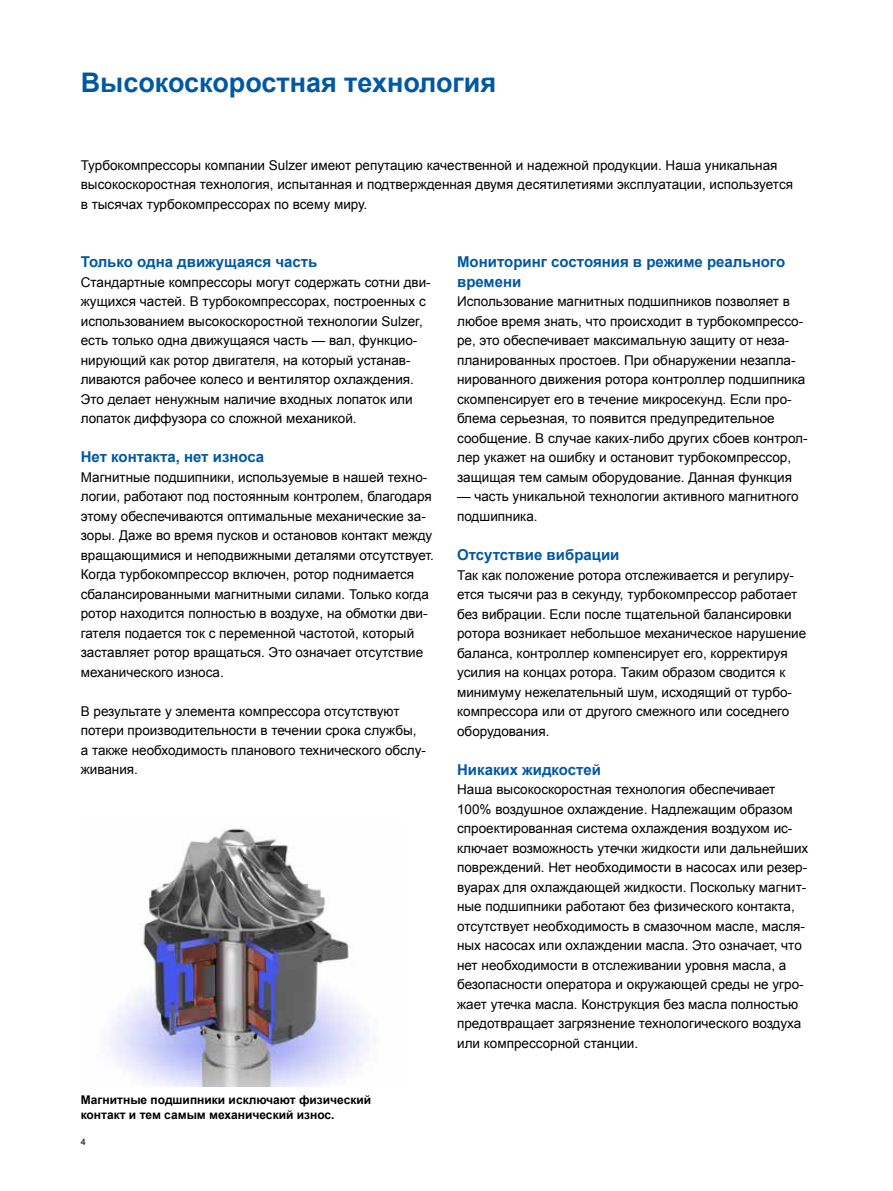
<style>
.page{position:relative;width:893px;height:1191px;background:#fff}
.page>*{position:absolute;margin:0;border:0;box-sizing:border-box;transform-origin:0 0}
.t1{font:700 27px "Arial";color:#0058a2}
.t2{font:700 15px/19.5px "Arial";color:#0058a2}
.t3{font:13.5px/19.5px "Arial";color:#000}
.t4{font:700 12px/15px "Arial";color:#000}
.t5{font:9px "Arial";color:#000}
</style>
<div class="page">
<img style="left:108px;top:828px;width:261px;height:258px">
<h1 class="t1" style="left:81px;top:64px;width:417px">Высокоскоростная технология</h1>
<p class="t3" style="left:81px;top:155px;width:714px">Турбокомпрессоры компании Sulzer имеют репутацию качественной и надежной продукции. Наша уникальная высокоскоростная технология, испытанная и подтвержденная двумя десятилетиями эксплуатации, используется в тысячах турбокомпрессорах по всему миру.</p>
<p class="t2" style="left:81px;top:253px;width:238px">Только одна движущаяся часть</p>
<p class="t3" style="left:81px;top:272px;width:351px">Стандартные компрессоры могут содержать сотни дви&shy;жущихся частей. В турбокомпрессорах, построенных с использованием высокоскоростной технологии Sulzer, есть только одна движущаяся часть — вал, функцио&shy;нирующий как ротор двигателя, на который устанав&shy;ливаются рабочее колесо и вентилятор охлаждения.<br>Это делает ненужным наличие входных лопаток или лопаток диффузора со сложной механикой.</p>
<p class="t2" style="left:81px;top:448px;width:185px">Нет контакта, нет износа</p>
<p class="t3" style="left:81px;top:467px;width:355px">Магнитные подшипники, используемые в нашей техно&shy;логии, работают под постоянным контролем, благодаря этому обеспечиваются оптимальные механические за&shy;зоры. Даже во время пусков и остановов контакт между вращающимися и неподвижными деталями отсутствует.<br>Когда турбокомпрессор включен, ротор поднимается сбалансированными магнитными силами. Только когда ротор находится полностью в воздухе, на обмотки дви&shy;гателя подается ток с переменной частотой, который заставляет ротор вращаться. Это означает отсутствие механического износа.</p>
<p class="t3" style="left:81px;top:701px;width:347px">В результате у элемента компрессора отсутствуют потери производительности в течении срока службы, а также необходимость планового технического обслу&shy;живания.</p>
<p class="t4" style="left:81px;top:1092px;width:292px">Магнитные подшипники исключают физический контакт и тем самым механический износ.</p>
<p class="t5" style="left:81px;top:1136px;width:7px">4</p>
<p class="t2" style="left:457px;top:253px;width:330px">Мониторинг состояния в режиме реального времени</p>
<p class="t3" style="left:457px;top:292px;width:352px">Использование магнитных подшипников позволяет в любое время знать, что происходит в турбокомпрессо&shy;ре, это обеспечивает максимальную защиту от неза&shy;планированных простоев. При обнаружении незапла&shy;нированного движения ротора контроллер подшипника скомпенсирует его в течение микросекунд. Если про&shy;блема серьезная, то появится предупредительное сообщение. В случае каких-либо других сбоев контрол&shy;лер укажет на ошибку и остановит турбокомпрессор, защищая тем самым оборудование. Данная функция</p>
<p class="t3" style="left:457px;top:487px;width:343px">— часть уникальной технологии активного магнитного подшипника.</p>
<p class="t2" style="left:457px;top:545px;width:164px">Отсутствие вибрации</p>
<p class="t3" style="left:457px;top:565px;width:351px">Так как положение ротора отслеживается и регулиру&shy;ется тысячи раз в секунду, турбокомпрессор работает без вибрации. Если после тщательной балансировки ротора возникает небольшое механическое нарушение баланса, контроллер компенсирует его, корректируя усилия на концах ротора. Таким образом сводится к минимуму нежелательный шум, исходящий от турбо&shy;компрессора или от другого смежного или соседнего оборудования.</p>
<p class="t2" style="left:457px;top:760px;width:146px">Никаких жидкостей</p>
<p class="t3" style="left:457px;top:779px;width:353px">Наша высокоскоростная технология обеспечивает 100% воздушное охлаждение. Надлежащим образом спроектированная система охлаждения воздухом ис&shy;ключает возможность утечки жидкости или дальнейших повреждений. Нет необходимости в насосах или резер&shy;вуарах для охлаждающей жидкости. Поскольку магнит&shy;ные подшипники работают без физического контакта, отсутствует необходимость в смазочном масле, масля&shy;ных насосах или охлаждении масла. Это означает, что нет необходимости в отслеживании уровня масла, а безопасности оператора и окружающей среды не угро&shy;жает утечка масла. Конструкция без масла полностью предотвращает загрязнение технологического воздуха или компрессорной станции.</p>
</div>
